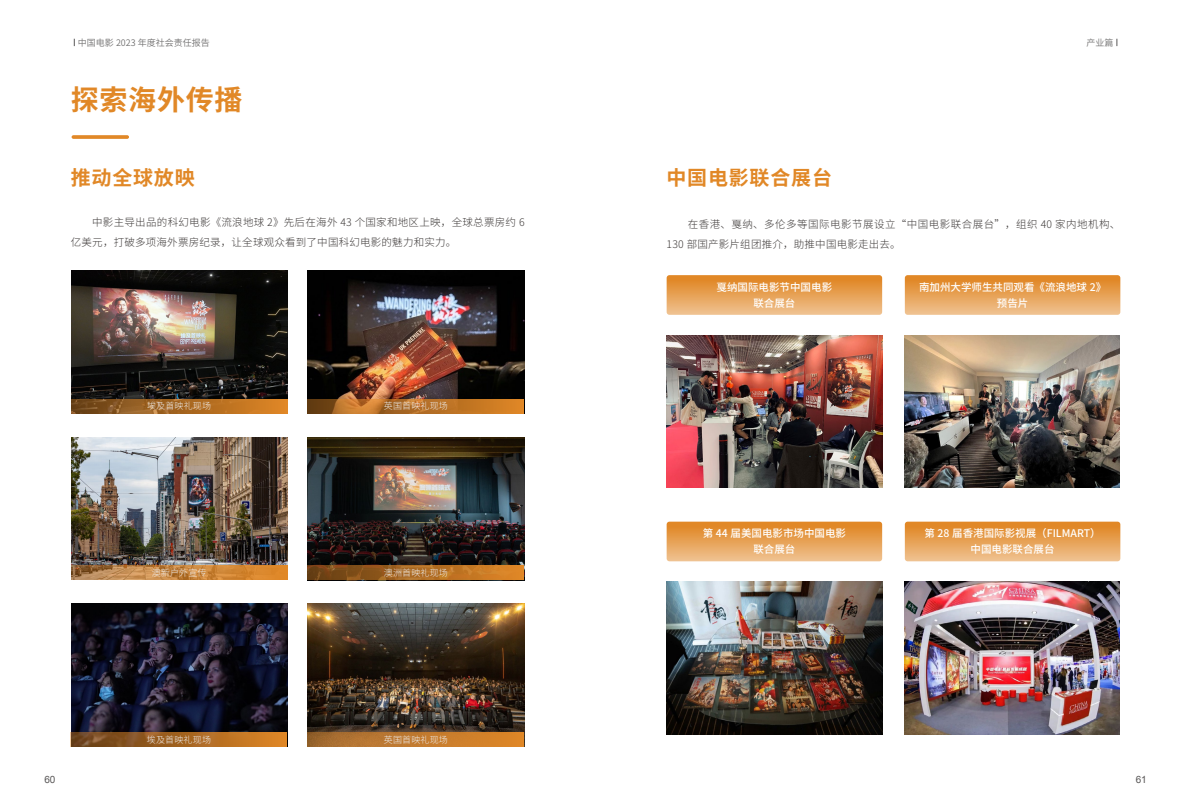
<style>
.page{position:relative;width:1191px;height:808px;background:#fff}
.page>*{position:absolute;margin:0;border:0;box-sizing:border-box;transform-origin:0 0}
.t1{font:700 28px "Source Han Sans SC";letter-spacing:.025em;color:#e18827}
.t2{font:700 20px "Source Han Sans CN";letter-spacing:.04em;color:#e18827}
.t3{font:500 10.5px/16px "Source Han Sans CN";color:#fff;text-align:center}
.t4{font:300 10.5px/20px "Source Han Sans CN";letter-spacing:.025em;color:#3e3a39}
.t5{font:300 10.5px/20px "Source Han Sans CN";letter-spacing:.045em;color:#3e3a39}
.t6{font:10px "Arial";color:#595757}
.t7{font:300 9px "Source Han Sans CN";letter-spacing:.02em;color:#efefef}
.t8{font:9px "Source Han Sans SC";color:#727171}
</style>
<div class="page">
<div style="left:666px;top:522px;width:216px;height:39px;background:linear-gradient(to bottom,#df821c,#efc290);border-radius:3px"></div>
<div style="left:905px;top:522px;width:215px;height:39px;background:linear-gradient(to bottom,#df821c,#efc290);border-radius:3px"></div>
<svg style="left:72px;top:135px;width:57px;height:4px"></svg>
<img style="left:71px;top:271px;width:216px;height:128px">
<img style="left:71px;top:437px;width:216px;height:128px">
<img style="left:71px;top:604px;width:216px;height:128px">
<img style="left:308px;top:271px;width:216px;height:128px">
<img style="left:308px;top:437px;width:216px;height:128px">
<img style="left:308px;top:604px;width:216px;height:128px">
<img style="left:666px;top:582px;width:216px;height:152px">
<div style="left:666px;top:275px;width:216px;height:40px;background:linear-gradient(to bottom,#df811b,#efc18f);border-radius:3px"></div>
<img style="left:904px;top:335px;width:215px;height:153px">
<img style="left:904px;top:582px;width:215px;height:152px">
<img style="left:666px;top:335px;width:216px;height:153px">
<div style="left:905px;top:275px;width:215px;height:40px;background:linear-gradient(to bottom,#df811b,#efc18f);border-radius:3px"></div>
<svg style="left:71px;top:399px;width:216px;height:14px;background:#a66723"></svg>
<svg style="left:71px;top:565px;width:216px;height:15px;background:#c4843f"></svg>
<svg style="left:71px;top:732px;width:216px;height:14px;background:#a36423"></svg>
<svg style="left:307px;top:732px;width:217px;height:14px;background:#bf782d"></svg>
<svg style="left:307px;top:565px;width:217px;height:15px;background:#a86620"></svg>
<svg style="left:307px;top:399px;width:217px;height:14px;background:#b66f25"></svg>
<p class="t8" style="left:78px;top:37px;width:133px">中国电影 2023 年度社会责任报告</p>
<p class="t8" style="left:1086px;top:37px;width:28px">产业篇</p>
<h1 class="t1" style="left:71px;top:84px;width:173px">探索海外传播</h1>
<h2 class="t2" style="left:71px;top:166px;width:126px">推动全球放映</h2>
<p class="t4" style="left:71px;top:212px;width:455px;text-indent:21px">中影主导出品的科幻电影《流浪地球 2》先后在海外 43 个国家和地区上映，全球总票房约 6亿美元，打破多项海外票房纪录，让全球观众看到了中国科幻电影的魅力和实力。</p>
<p class="t7" style="left:147px;top:401px;width:66px">埃及首映礼现场</p>
<p class="t7" style="left:152px;top:568px;width:56px">澳新户外宣传</p>
<p class="t7" style="left:384px;top:401px;width:66px">英国首映礼现场</p>
<p class="t7" style="left:384px;top:568px;width:66px">澳洲首映礼现场</p>
<p class="t7" style="left:147px;top:734px;width:66px">埃及首映礼现场</p>
<p class="t7" style="left:384px;top:734px;width:66px">英国首映礼现场</p>
<h2 class="t2" style="left:666px;top:166px;width:167px">中国电影联合展台</h2>
<p class="t5" style="left:666px;top:214px;width:455px;text-indent:21px">在香港、戛纳、多伦多等国际电影节展设立“中国电影联合展台”，组织 40 家内地机构、<br>130 部国产影片组团推介，助推中国电影走出去。</p>
<p class="t3" style="left:716px;top:279px;width:117px">戛纳国际电影节中国电影联合展台</p>
<p class="t3" style="left:919px;top:279px;width:189px">南加州大学师生共同观看《流浪地球 2》预告片</p>
<p class="t3" style="left:703px;top:526px;width:145px">第 44 届美国电影市场中国电影联合展台</p>
<p class="t3" style="left:924px;top:526px;width:178px">第 28 届香港国际影视展（FILMART）中国电影联合展台</p>
<p class="t6" style="left:44px;top:773px;width:13px">60</p>
<p class="t6" style="left:1135px;top:773px;width:13px">61</p>
</div>
